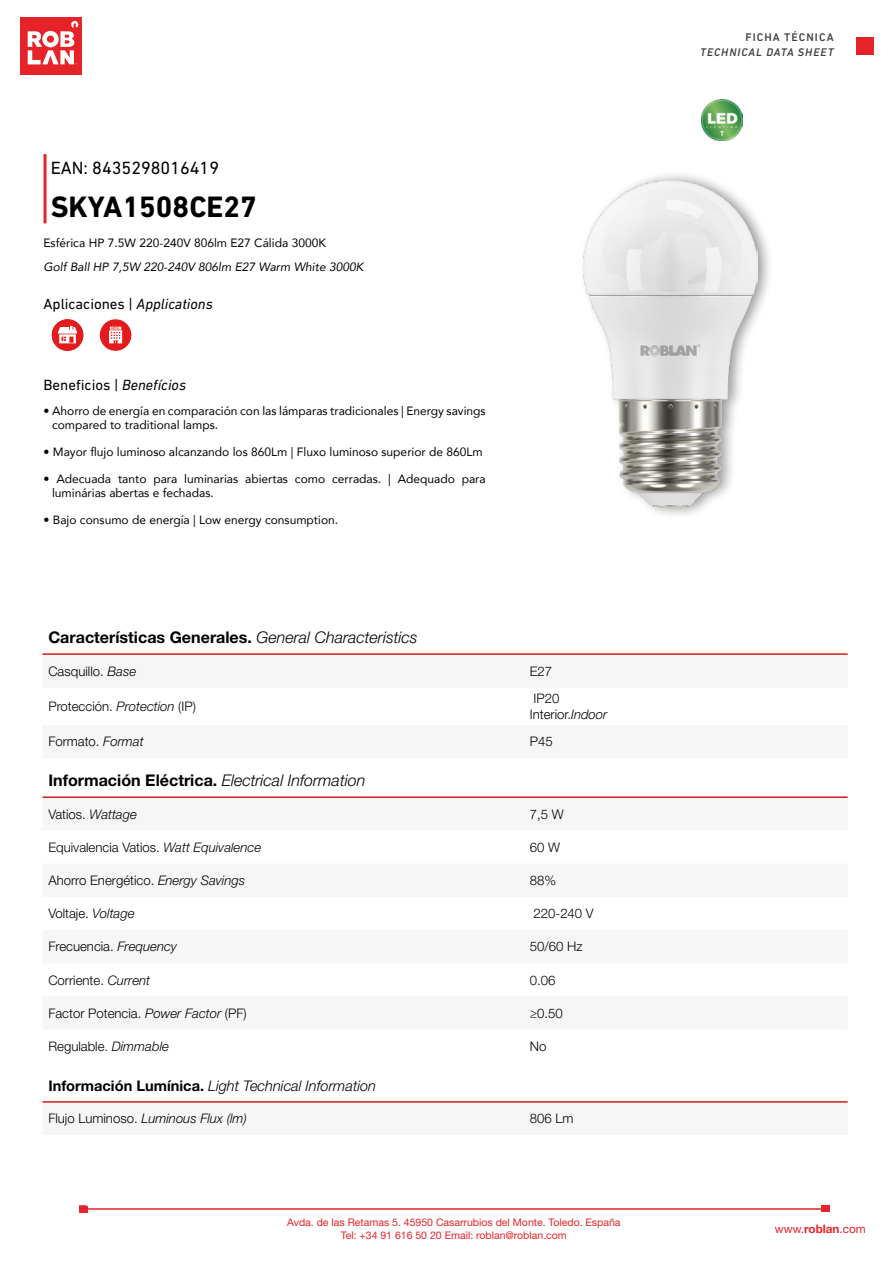
<style>
.page{position:relative;width:893px;height:1263px;background:#fff}
.page>*{position:absolute;margin:0;border:0;box-sizing:border-box;transform-origin:0 0}
.t1{font:700 30px "DIN Next LT Pro";color:#000}
.t2{font:18px "DIN Next LT Pro";color:#000}
.t3{font:700 16.05px "Helvetica Neue LT Std";color:#000}
.t4{font:15px "DIN Next LT Pro";color:#000}
.t5{font:italic 300 14.7px "Helvetica Neue LT Std";color:#000}
.t6{font:300 13.2px/15.8px "Helvetica Neue LT Std";color:#000}
.t7{font:italic 300 13.2px "Helvetica Neue LT Std";color:#000}
.t8{font:12px/14.4px "Avenir";color:#000}
.t9{font:italic 12px "Avenir";color:#000}
.t10{font:11.7px "Helvetica Neue LT Std";color:#e52329}
.t11{font:italic 500 11.25px "DIN Next LT Pro";letter-spacing:.085em;color:#403f3e}
.t12{font:500 11.25px "DIN Next LT Pro";letter-spacing:.095em;color:#403f3e}
.t13{font:10.5px/12.6px "Helvetica Neue LT Std";color:#e52329;text-align:center}
.s1{font-style:italic}
.s2{font-weight:300;font-style:italic}
.s3{font-weight:700;font-style:normal}
.s4{font-style:normal}
.s5{font-weight:700}
</style>
<div class="page">
<div style="left:20px;top:18px;width:62px;height:57px;background:#e52329"></div>
<svg style="left:28px;top:21px;width:50px;height:44px"></svg>
<div style="left:856px;top:37px;width:18px;height:18px;background:#e52329"></div>
<hr style="left:86px;top:1208px;width:739px;height:2px;background:#e52329">
<div style="left:79px;top:1205px;width:8px;height:8px;border:2px solid #e52329"></div>
<div style="left:79px;top:1206px;width:9px;height:6px;background:#e5252a"></div>
<div style="left:821px;top:1205px;width:8px;height:7px;background:#e5252a"></div>
<hr style="left:43px;top:653px;width:481px;height:2px;background:#cd1719">
<hr style="left:524px;top:653px;width:324px;height:2px;background:#cd1719">
<hr style="left:43px;top:796px;width:481px;height:2px;background:#cd1719">
<hr style="left:524px;top:796px;width:324px;height:2px;background:#cd1719">
<svg style="left:43px;top:1102px;width:805px;height:1px"></svg>
<hr style="left:43px;top:1101px;width:481px;height:1px;background:#cd1719">
<hr style="left:524px;top:1101px;width:324px;height:1px;background:#cd1719">
<img style="left:701px;top:99px;width:42px;height:42px">
<hr style="left:44px;top:154px;width:3px;height:69px;background:#e52329">
<div style="left:578px;top:170px;width:196px;height:349px;background:#000;opacity:.4"></div>
<img style="left:584px;top:181px;width:174px;height:327px">
<div style="left:52px;top:319px;width:31px;height:32px;background:#e31b1d;border-radius:50%"></div>
<svg style="left:58px;top:326px;width:19px;height:17px"></svg>
<div style="left:100px;top:319px;width:31px;height:32px;background:#e31b1d;border-radius:50%"></div>
<svg style="left:109px;top:327px;width:13px;height:16px"></svg>
<h2 class="t2" style="left:51px;top:158px;width:170px">EAN: 8435298016419</h2>
<h1 class="t1" style="left:51px;top:189px;width:208px">SKYA1508CE27</h1>
<p class="t8" style="left:44px;top:236px;width:284px">Esférica HP 7.5W 220-240V 806lm E27 Cálida 3000K</p>
<p class="t9" style="left:44px;top:260px;width:321px">Golf Ball HP 7,5W 220-240V 806lm E27 Warm White 3000K</p>
<p class="t4" style="left:44px;top:295px;width:171px">Aplicaciones | <span class="s1">Applications</span></p>
<p class="t4" style="left:44px;top:376px;width:144px">Beneficios | <span class="s1">Benefícios</span></p>
<p class="t8" style="left:52px;top:403px;width:435px;text-indent:-9px">• Ahorro de energía en comparación con las lámparas tradicionales | Energy savings compared to traditional lamps.</p>
<p class="t8" style="left:44px;top:444px;width:441px">• Mayor flujo luminoso alcanzando los 860Lm | Fluxo luminoso superior de 860Lm</p>
<p class="t8" style="left:52px;top:471px;width:435px;text-indent:-8px">• Adecuada tanto para luminarias abiertas como cerradas. | Adequado para luminárias abertas e fechadas.</p>
<p class="t8" style="left:44px;top:512px;width:296px">• Bajo consumo de energía | Low energy consumption.</p>
<h3 class="t3" style="left:48px;top:627px;width:371px">Características Generales. <span class="s2">General Characteristics</span></h3>
<p class="t6" style="left:48px;top:663px;width:89px">Casquillo. <span class="s1">Base</span></p>
<p class="t6" style="left:530px;top:663px;width:24px">E27</p>
<p class="t6" style="left:48px;top:698px;width:149px">Protección. <span class="s1">Protection</span> (IP)</p>
<p class="t6" style="left:530px;top:690px;width:79px">IP20<br>Interior.<span class="s1">Indoor</span></p>
<p class="t6" style="left:48px;top:733px;width:97px">Formato. <span class="s1">Format</span></p>
<p class="t6" style="left:530px;top:733px;width:24px">P45</p>
<h3 class="t3" style="left:48px;top:771px;width:318px">Información Eléctrica. <span class="s2">Electrical Information</span></h3>
<p class="t6" style="left:48px;top:806px;width:90px">Vatios. <span class="s1">Wattage</span></p>
<p class="t6" style="left:530px;top:806px;width:35px">7,5 W</p>
<p class="t6" style="left:48px;top:839px;width:214px">Equivalencia Vatios. <span class="s1">Watt Equivalence</span></p>
<p class="t6" style="left:530px;top:839px;width:32px">60 W</p>
<p class="t6" style="left:48px;top:872px;width:198px">Ahorro Energético. <span class="s1">Energy Savings</span></p>
<p class="t6" style="left:530px;top:872px;width:28px">88%</p>
<p class="t6" style="left:48px;top:905px;width:88px">Voltaje. <span class="s1">Voltage</span></p>
<p class="t6" style="left:533px;top:905px;width:62px">220-240 V</p>
<p class="t6" style="left:48px;top:938px;width:130px">Frecuencia. <span class="s1">Frequency</span></p>
<p class="t6" style="left:530px;top:938px;width:54px">50/60 Hz</p>
<p class="t6" style="left:48px;top:972px;width:103px">Corriente. <span class="s1">Current</span></p>
<p class="t6" style="left:530px;top:972px;width:27px">0.06</p>
<p class="t6" style="left:48px;top:1005px;width:200px">Factor Potencia. <span class="s1">Power Factor</span> (PF)</p>
<p class="t6" style="left:530px;top:1005px;width:35px">≥0.50</p>
<p class="t6" style="left:48px;top:1038px;width:122px">Regulable. <span class="s1">Dimmable</span></p>
<p class="t6" style="left:530px;top:1038px;width:18px">No</p>
<p class="t5" style="left:48px;top:1076px;width:329px"><span class="s3">Información Lumínica.</span> Light Technical Information</p>
<p class="t7" style="left:48px;top:1111px;width:200px"><span class="s4">Flujo Luminoso.</span> Luminous Flux (lm)</p>
<p class="t6" style="left:530px;top:1110px;width:45px">806 Lm</p>
<p class="t12" style="left:745px;top:31px;width:90px">FICHA TÉCNICA</p>
<p class="t11" style="left:700px;top:46px;width:135px">TECHNICAL DATA SHEET</p>
<p class="t13" style="left:287px;top:1216px;width:335px">Avda. de las Retamas 5. 45950 Casarrubios del Monte. Toledo. España<br>Tel: +34 91 616 50 20 Email: roblan@roblan.com</p>
<p class="t10" style="left:775px;top:1221px;width:92px">www.<span class="s5">roblan</span>.com</p>
</div>
